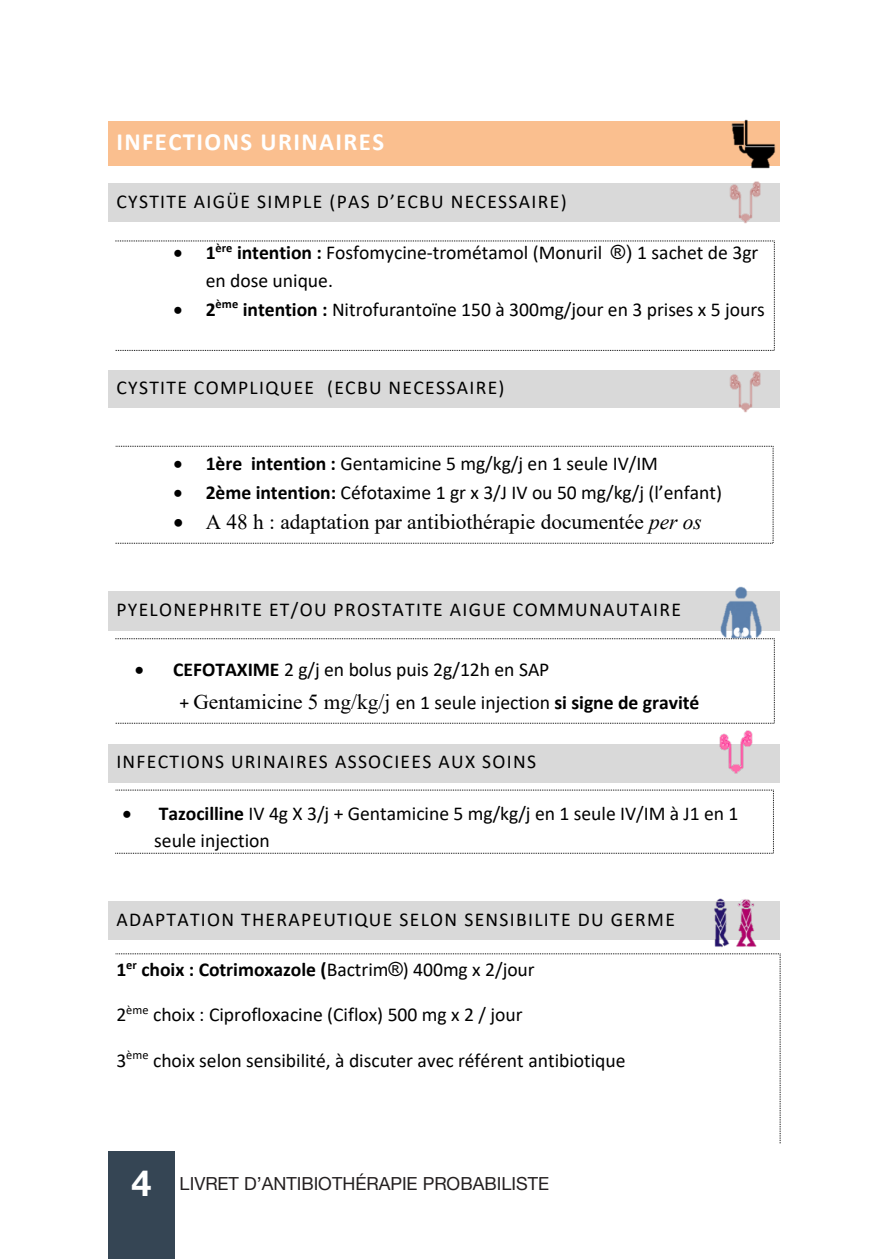
<style>
.page{position:relative;width:893px;height:1259px;background:#fff}
.page>*{position:absolute;margin:0;border:0;box-sizing:border-box;transform-origin:0 0}
.t1{font:700 24.9px "Calibri";letter-spacing:.055em;color:#fff}
.t2{font:21.3px "Times New Roman";color:#000}
.t3{font:19.5px/27.9px "Calibri";color:#000}
.t4{font:19.5px "Calibri";letter-spacing:.065em;color:#000}
.t5{font:700 19.5px "Calibri";color:#000}
.t6{font:18px "Helvetica Neue";color:#231f20}
.s1{font-weight:700}
.s2{font-family:"Arial"}
.s3{font-style:italic}
.s4{font-family:"Calibri";font-size:19.5px}
.s5{font-family:"Calibri";font-weight:700;font-size:19.5px}
.s6{font-weight:400}
.s7{font-family:"Arial";font-weight:400}
.s8{font-weight:700;font-size:36px;color:#fff}
</style>
<div class="page">
<div style="left:108px;top:1151px;width:67px;height:108px;background:#354554"></div>
<div style="left:114px;top:126px;width:661px;height:35px;background:#fabf8f"></div>
<svg style="left:109px;top:121px;width:5px;height:5px"></svg>
<div style="left:114px;top:121px;width:661px;height:5px;background:#fabf8f"></div>
<svg style="left:109px;top:161px;width:5px;height:5px"></svg>
<div style="left:114px;top:161px;width:661px;height:5px;background:#fabf8f"></div>
<div style="left:109px;top:126px;width:5px;height:35px;background:#fabf8f"></div>
<div style="left:114px;top:189px;width:661px;height:27px;background:#d9d9d9"></div>
<svg style="left:109px;top:184px;width:5px;height:5px"></svg>
<div style="left:114px;top:184px;width:661px;height:5px;background:#d9d9d9"></div>
<svg style="left:775px;top:184px;width:5px;height:5px"></svg>
<svg style="left:109px;top:216px;width:5px;height:5px"></svg>
<div style="left:114px;top:216px;width:661px;height:5px;background:#d9d9d9"></div>
<svg style="left:775px;top:216px;width:5px;height:5px"></svg>
<div style="left:109px;top:189px;width:5px;height:27px;background:#d9d9d9"></div>
<div style="left:775px;top:189px;width:5px;height:27px;background:#d9d9d9"></div>
<div style="left:114px;top:375px;width:661px;height:27px;background:#d9d9d9"></div>
<svg style="left:109px;top:370px;width:5px;height:5px"></svg>
<div style="left:114px;top:370px;width:661px;height:5px;background:#d9d9d9"></div>
<svg style="left:775px;top:370px;width:5px;height:5px"></svg>
<svg style="left:109px;top:402px;width:5px;height:5px"></svg>
<div style="left:114px;top:402px;width:661px;height:5px;background:#d9d9d9"></div>
<svg style="left:775px;top:402px;width:5px;height:5px"></svg>
<div style="left:109px;top:375px;width:5px;height:27px;background:#d9d9d9"></div>
<div style="left:775px;top:375px;width:5px;height:27px;background:#d9d9d9"></div>
<div style="left:114px;top:597px;width:661px;height:28px;background:#d9d9d9"></div>
<svg style="left:109px;top:591px;width:5px;height:6px"></svg>
<div style="left:114px;top:591px;width:661px;height:6px;background:#d9d9d9"></div>
<svg style="left:775px;top:591px;width:5px;height:6px"></svg>
<svg style="left:109px;top:625px;width:5px;height:5px"></svg>
<div style="left:114px;top:625px;width:661px;height:5px;background:#d9d9d9"></div>
<svg style="left:775px;top:625px;width:5px;height:5px"></svg>
<div style="left:109px;top:597px;width:5px;height:28px;background:#d9d9d9"></div>
<div style="left:775px;top:597px;width:5px;height:28px;background:#d9d9d9"></div>
<div style="left:114px;top:749px;width:661px;height:28px;background:#d9d9d9"></div>
<svg style="left:109px;top:744px;width:5px;height:5px"></svg>
<div style="left:114px;top:744px;width:661px;height:5px;background:#d9d9d9"></div>
<svg style="left:775px;top:744px;width:5px;height:5px"></svg>
<svg style="left:109px;top:777px;width:5px;height:5px"></svg>
<div style="left:114px;top:777px;width:661px;height:5px;background:#d9d9d9"></div>
<svg style="left:775px;top:777px;width:5px;height:5px"></svg>
<div style="left:109px;top:749px;width:5px;height:28px;background:#d9d9d9"></div>
<div style="left:775px;top:749px;width:5px;height:28px;background:#d9d9d9"></div>
<div style="left:114px;top:907px;width:661px;height:27px;background:#d9d9d9"></div>
<svg style="left:109px;top:901px;width:5px;height:6px"></svg>
<div style="left:114px;top:901px;width:661px;height:6px;background:#d9d9d9"></div>
<svg style="left:775px;top:901px;width:5px;height:6px"></svg>
<svg style="left:109px;top:934px;width:5px;height:5px"></svg>
<div style="left:114px;top:934px;width:661px;height:5px;background:#d9d9d9"></div>
<svg style="left:775px;top:934px;width:5px;height:5px"></svg>
<div style="left:109px;top:907px;width:5px;height:27px;background:#d9d9d9"></div>
<div style="left:775px;top:907px;width:5px;height:27px;background:#d9d9d9"></div>
<svg style="left:115px;top:446px;width:658px;height:98px"></svg>
<svg style="left:115px;top:240px;width:660px;height:111px"></svg>
<img style="left:719px;top:181px;width:49px;height:43px">
<svg style="left:115px;top:638px;width:660px;height:85px"></svg>
<img style="left:711px;top:586px;width:57px;height:54px">
<svg style="left:115px;top:953px;width:666px;height:191px"></svg>
<img style="left:708px;top:723px;width:52px;height:51px">
<img style="left:719px;top:371px;width:49px;height:42px">
<img style="left:706px;top:898px;width:58px;height:50px">
<svg style="left:115px;top:789px;width:659px;height:64px"></svg>
<img style="left:731px;top:119px;width:49px;height:50px">
<p class="t1" style="left:116px;top:124px;width:269px">INFECTIONS URINAIRES</p>
<p class="t4" style="left:116px;top:188px;width:452px">CYSTITE AIGÜE SIMPLE (PAS D’ECBU NECESSAIRE)</p>
<p class="t3" style="left:206px;top:238px;width:554px;text-indent:-32px">• <span class="s1">1</span><sup>ère</sup> <span class="s1">intention :</span> Fosfomycine-trométamol (Monuril <span class="s2">®)</span> 1 sachet de 3gr en dose unique.</p>
<p class="t3" style="left:174px;top:295px;width:593px">• <span class="s1">2</span><sup>ème</sup> <span class="s1">intention :</span> Nitrofurantoïne 150 à 300mg/jour en 3 prises x 5 jours</p>
<p class="t4" style="left:116px;top:374px;width:390px">CYSTITE COMPLIQUEE (ECBU NECESSAIRE)</p>
<p class="t3" style="left:174px;top:449px;width:486px">• <span class="s1">1ère intention :</span> Gentamicine 5 mg/kg/j en 1 seule IV/IM</p>
<p class="t3" style="left:174px;top:478px;width:550px">• <span class="s1">2ème intention:</span> Céfotaxime 1 gr x 3/J IV ou 50 mg/kg/j (l’enfant)</p>
<p class="t2" style="left:174px;top:507px;width:530px">• A 48 h : adaptation par antibiothérapie documentée <span class="s3">per os</span></p>
<p class="t4" style="left:116px;top:595px;width:566px">PYELONEPHRITE ET/OU PROSTATITE AIGUE COMMUNAUTAIRE</p>
<p class="t3" style="left:135px;top:655px;width:416px">• <span class="s1">CEFOTAXIME</span> 2 g/j en bolus puis 2g/12h en SAP</p>
<p class="t2" style="left:179px;top:687px;width:522px"><span class="s4">+</span> Gentamicine 5 mg/kg/j <span class="s4">en 1 seule injection</span> <span class="s5">si signe de gravité</span></p>
<p class="t4" style="left:116px;top:748px;width:421px">INFECTIONS URINAIRES ASSOCIEES AUX SOINS</p>
<p class="t3" style="left:154px;top:799px;width:586px;text-indent:-32px">• <span class="s1">Tazocilline</span> IV 4g X 3/j + Gentamicine 5 mg/kg/j en 1 seule IV/IM à J1 en 1 seule injection</p>
<p class="t4" style="left:116px;top:905px;width:560px">ADAPTATION THERAPEUTIQUE SELON SENSIBILITE DU GERME</p>
<p class="t5" style="left:116px;top:956px;width:420px">1<sup>er</sup> choix : Cotrimoxazole (<span class="s6">Bactrim</span><span class="s7">®</span><span class="s6">) 400mg x 2/jour</span></p>
<p class="t3" style="left:116px;top:1000px;width:408px">2<sup>ème</sup> choix : Ciprofloxacine (Ciflox) 500 mg x 2 / jour</p>
<p class="t3" style="left:116px;top:1045px;width:511px">3<sup>ème</sup> choix selon sensibilité, à discuter avec référent antibiotique</p>
<p class="t6" style="left:131px;top:1170px;width:419px"><span class="s8">4</span> LIVRET D’ANTIBIOTHÉRAPIE PROBABILISTE</p>
</div>
